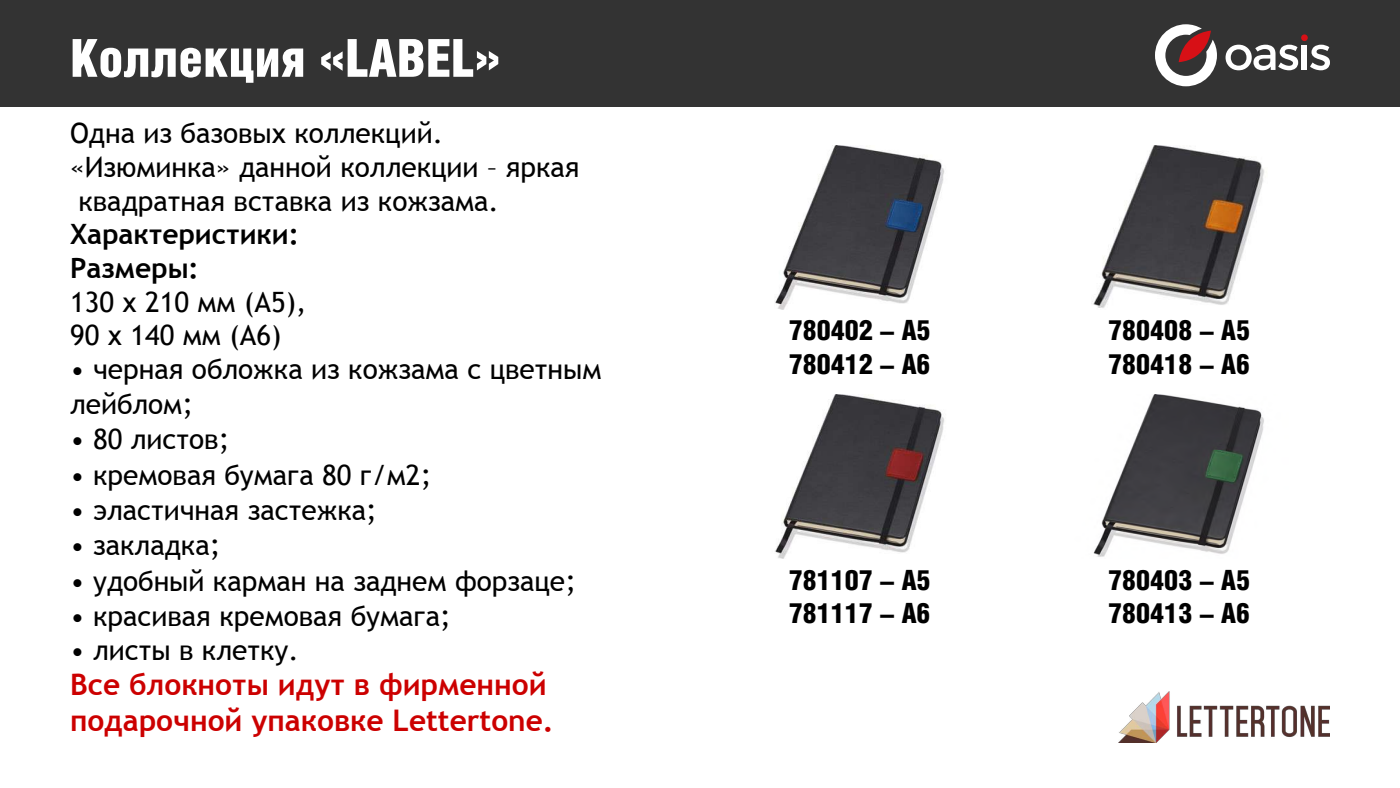
<style>
.page{position:relative;width:1400px;height:788px;background:#fff}
.page>*{position:absolute;margin:0;border:0;box-sizing:border-box;transform-origin:0 0}
.t1{font:52.5px "Helios Cond Black C";color:#fff}
.t2{font:700 29.75px/35.7px "Trebuchet MS";color:#c00}
.t3{font:28px/33.6px "Trebuchet MS";color:#000}
.t4{font:28px/33.6px "Helios Cond Black C";color:#000}
.t5{font:700 28px/33.6px "Trebuchet MS";color:#000}
.s1{font-size:29.4px}
</style>
<div class="page">
<img style="left:1119px;top:691px;width:211px;height:51px">
<div style="left:0;top:0;width:1400px;height:107px;background:#333"></div>
<svg style="left:1155px;top:24px;width:62px;height:62px"></svg>
<svg style="left:1226px;top:34px;width:104px;height:36px"></svg>
<img style="left:775px;top:145px;width:169px;height:164px">
<img style="left:1092px;top:145px;width:173px;height:163px">
<img style="left:1093px;top:395px;width:171px;height:162px">
<img style="left:775px;top:394px;width:169px;height:164px">
<h1 class="t1" style="left:70px;top:28px;width:431px">Коллекция «LABEL»</h1>
<p class="t3" style="left:70px;top:117px;width:375px">Одна из базовых коллекций.</p>
<p class="t3" style="left:70px;top:151px;width:511px">«Изюминка» данной коллекции – яркая</p>
<p class="t3" style="left:78px;top:184px;width:422px">квадратная вставка из кожзама.</p>
<p class="t5" style="left:70px;top:217px;width:231px">Характеристики:<br>Размеры:</p>
<p class="t3" style="left:70px;top:285px;width:238px">130 х 210 мм (А5),<br>90 х 140 мм (А6)</p>
<p class="t3" style="left:70px;top:351px;width:533px;line-height:35.3px">• черная обложка из кожзама с цветным лейблом<span class="s1">;</span></p>
<p class="t3" style="left:70px;top:423px;width:161px">• 80 листов<span class="s1">;</span></p>
<p class="t3" style="left:70px;top:458px;width:363px">• кремовая бумага 80 г/м2<span class="s1">;</span></p>
<p class="t3" style="left:70px;top:493px;width:309px">• эластичная застежка<span class="s1">;</span></p>
<p class="t3" style="left:70px;top:529px;width:152px">• закладка<span class="s1">;</span></p>
<p class="t3" style="left:70px;top:564px;width:508px">• удобный карман на заднем форзаце<span class="s1">;</span></p>
<p class="t3" style="left:70px;top:599px;width:382px">• красивая кремовая бумага<span class="s1">;</span></p>
<p class="t3" style="left:70px;top:633px;width:230px">• листы в клетку.</p>
<p class="t2" style="left:70px;top:666px;width:485px">Все блокноты идут в фирменной подарочной упаковке Lettertone.</p>
<p class="t4" style="left:789px;top:313px;width:143px">780402 – A5<br>780412 – A6</p>
<p class="t4" style="left:1108px;top:313px;width:143px">780408 – A5<br>780418 – A6</p>
<p class="t4" style="left:789px;top:562px;width:143px">781107 – A5<br>781117 – A6</p>
<p class="t4" style="left:1108px;top:562px;width:143px">780403 – A5<br>780413 – A6</p>
</div>
